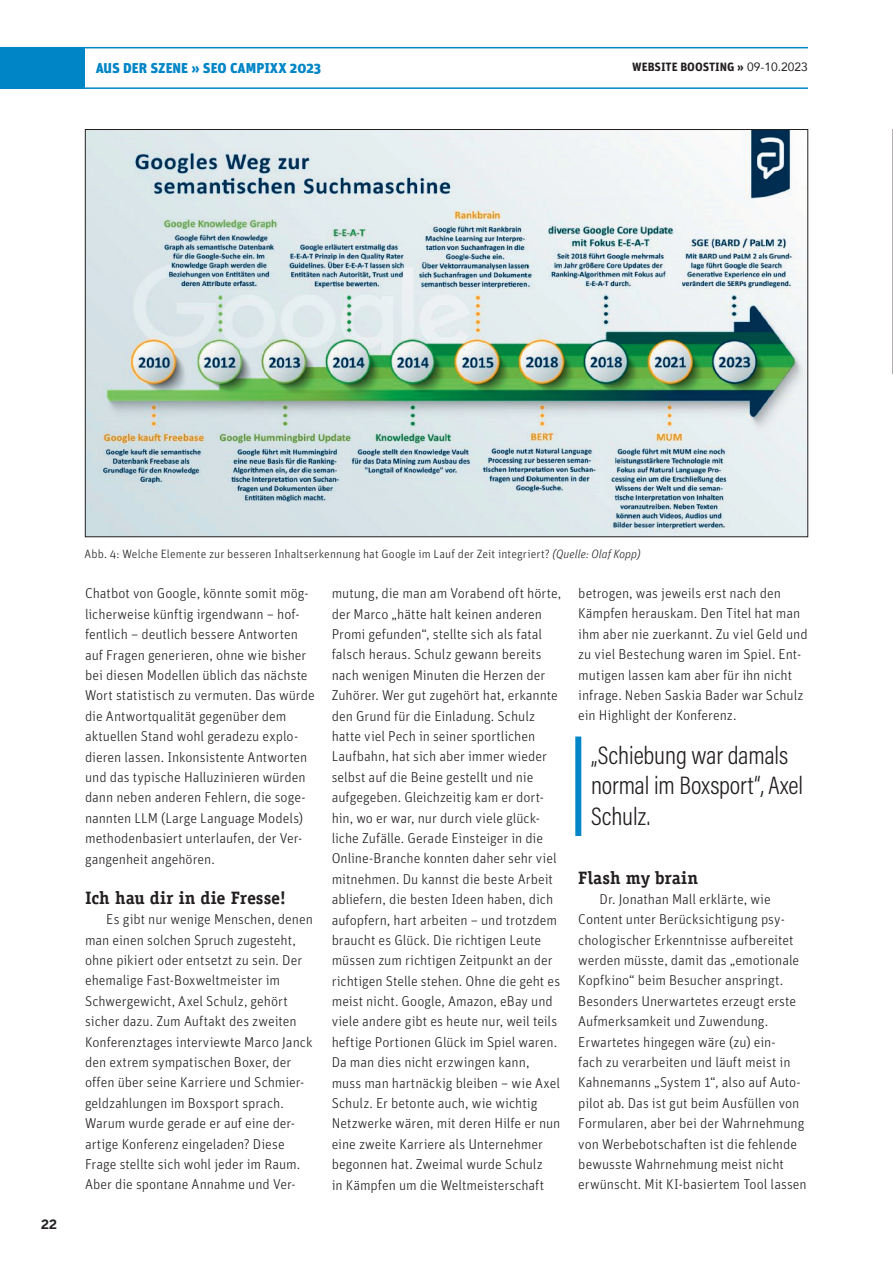
<style>
.page{position:relative;width:893px;height:1263px;background:#fff}
.page>*{position:absolute;margin:0;border:0;box-sizing:border-box;transform-origin:0 0}
.t1{font:300 25.5px/30.6px "Acumin Pro Cond";letter-spacing:-.005em;color:#231f20}
.t2{font:700 18px "Officina Serif Std";color:#231f20}
.t3{font:300 14.25px/20.4px "Unit";color:#231f20}
.t4{font:900 14.25px "Unit";color:#0085c7}
.t5{font:700 12.75px "Benton Sans";color:#231f20}
.t6{font:300 12px "Unit";letter-spacing:.01em;color:#231f20}
.t7{font:700 12px "Unit";color:#231f20}
.s1{font-family:"Avenir";font-weight:400}
.s2{font-style:italic}
</style>
<div class="page">
<div style="left:0;top:47px;width:85px;height:41px;background:#0085c7"></div>
<hr style="left:0;top:47px;width:808px;height:1px;background:#0085c7">
<hr style="left:0;top:87px;width:808px;height:2px;background:#0085c7">
<div style="left:575px;top:736px;width:6px;height:100px;background:#0085c7"></div>
<img style="left:87px;top:131px;width:719px;height:404px">
<svg style="left:892px;top:129px;width:1px;height:245px"></svg>
<p class="t4" style="left:96px;top:59px;width:227px">AUS DER SZENE » SEO CAMPIXX 2023</p>
<p class="t7" style="left:632px;top:59px;width:177px">WEBSITE BOOSTING » <span class="s1">09-10.2023</span></p>
<p class="t5" style="left:41px;top:1217px;width:17px">22</p>
<p class="t6" style="left:85px;top:547px;width:557px">Abb. 4: Welche Elemente zur besseren Inhaltserkennung hat Google im Lauf der Zeit integriert? <span class="s2">(Quelle: Olaf Kopp)</span></p>
<p class="t3" style="left:85px;top:583px;width:231px">Chatbot von Google, könnte somit mög&shy;licherweise künftig irgendwann – hof&shy;fentlich – deutlich bessere Antworten auf Fragen generieren, ohne wie bisher bei diesen Modellen üblich das nächste Wort statistisch zu vermuten. Das würde die Antwortqualität gegenüber dem aktuellen Stand wohl geradezu explo&shy;dieren lassen. Inkonsistente Antworten und das typische Halluzinieren würden dann neben anderen Fehlern, die soge&shy;nannten LLM (Large Language Models) methodenbasiert unterlaufen, der Ver&shy;gangenheit angehören.</p>
<p class="t2" style="left:85px;top:886px;width:203px">Ich hau dir in die Fresse!</p>
<p class="t3" style="left:85px;top:909px;width:229px;text-indent:21px">Es gibt nur wenige Menschen, denen man einen solchen Spruch zugesteht, ohne pikiert oder entsetzt zu sein. Der ehemalige Fast-Boxweltmeister im Schwergewicht, Axel Schulz, gehört sicher dazu. Zum Auftakt des zweiten Konferenztages interviewte Marco Janck den extrem sympatischen Boxer, der offen über seine Karriere und Schmier&shy;geldzahlungen im Boxsport sprach.<br>Warum wurde gerade er auf eine der&shy;artige Konferenz eingeladen? Diese Frage stellte sich wohl jeder im Raum.<br>Aber die spontane Annahme und Ver-</p>
<p class="t3" style="left:332px;top:583px;width:231px">mutung, die man am Vorabend oft hörte, der Marco „hätte halt keinen anderen Promi gefunden“, stellte sich als fatal falsch heraus. Schulz gewann bereits nach wenigen Minuten die Herzen der Zuhörer. Wer gut zugehört hat, erkannte den Grund für die Einladung. Schulz hatte viel Pech in seiner sportlichen Laufbahn, hat sich aber immer wieder selbst auf die Beine gestellt und nie aufgegeben. Gleichzeitig kam er dort&shy;hin, wo er war, nur durch viele glück&shy;liche Zufälle. Gerade Einsteiger in die Online-Branche konnten daher sehr viel mitnehmen. Du kannst die beste Arbeit abliefern, die besten Ideen haben, dich aufopfern, hart arbeiten – und trotzdem braucht es Glück. Die richtigen Leute müssen zum richtigen Zeitpunkt an der richtigen Stelle stehen. Ohne die geht es meist nicht. Google, Amazon, eBay und viele andere gibt es heute nur, weil teils heftige Portionen Glück im Spiel waren.<br>Da man dies nicht erzwingen kann, muss man hartnäckig bleiben – wie Axel Schulz. Er betonte auch, wie wichtig Netzwerke wären, mit deren Hilfe er nun eine zweite Karriere als Unternehmer begonnen hat. Zweimal wurde Schulz<br>in Kämpfen um die Weltmeisterschaft</p>
<p class="t3" style="left:578px;top:583px;width:231px">betrogen, was jeweils erst nach den Kämpfen herauskam. Den Titel hat man ihm aber nie zuerkannt. Zu viel Geld und zu viel Bestechung waren im Spiel. Ent&shy;mutigen lassen kam aber für ihn nicht infrage. Neben Saskia Bader war Schulz ein Highlight der Konferenz.</p>
<h1 class="t1" style="left:591px;top:739px;width:214px">„Schiebung war damals normal im Boxsport“, Axel<br>Schulz.</h1>
<p class="t2" style="left:578px;top:866px;width:121px">Flash my brain</p>
<p class="t3" style="left:578px;top:889px;width:230px;text-indent:21px">Dr. Jonathan Mall erklärte, wie Content unter Berücksichtigung psy&shy;chologischer Erkenntnisse aufbereitet werden müsste, damit das „emotionale Kopfkino“ beim Besucher anspringt.<br>Besonders Unerwartetes erzeugt erste Aufmerksamkeit und Zuwendung.<br>Erwartetes hingegen wäre (zu) ein-<br>fach zu verarbeiten und läuft meist in Kahnemanns „System 1“, also auf Auto&shy;pilot ab. Das ist gut beim Ausfüllen von Formularen, aber bei der Wahrnehmung von Werbebotschaften ist die fehlende bewusste Wahrnehmung meist nicht erwünscht. Mit KI-basiertem Tool lassen</p>
</div>
